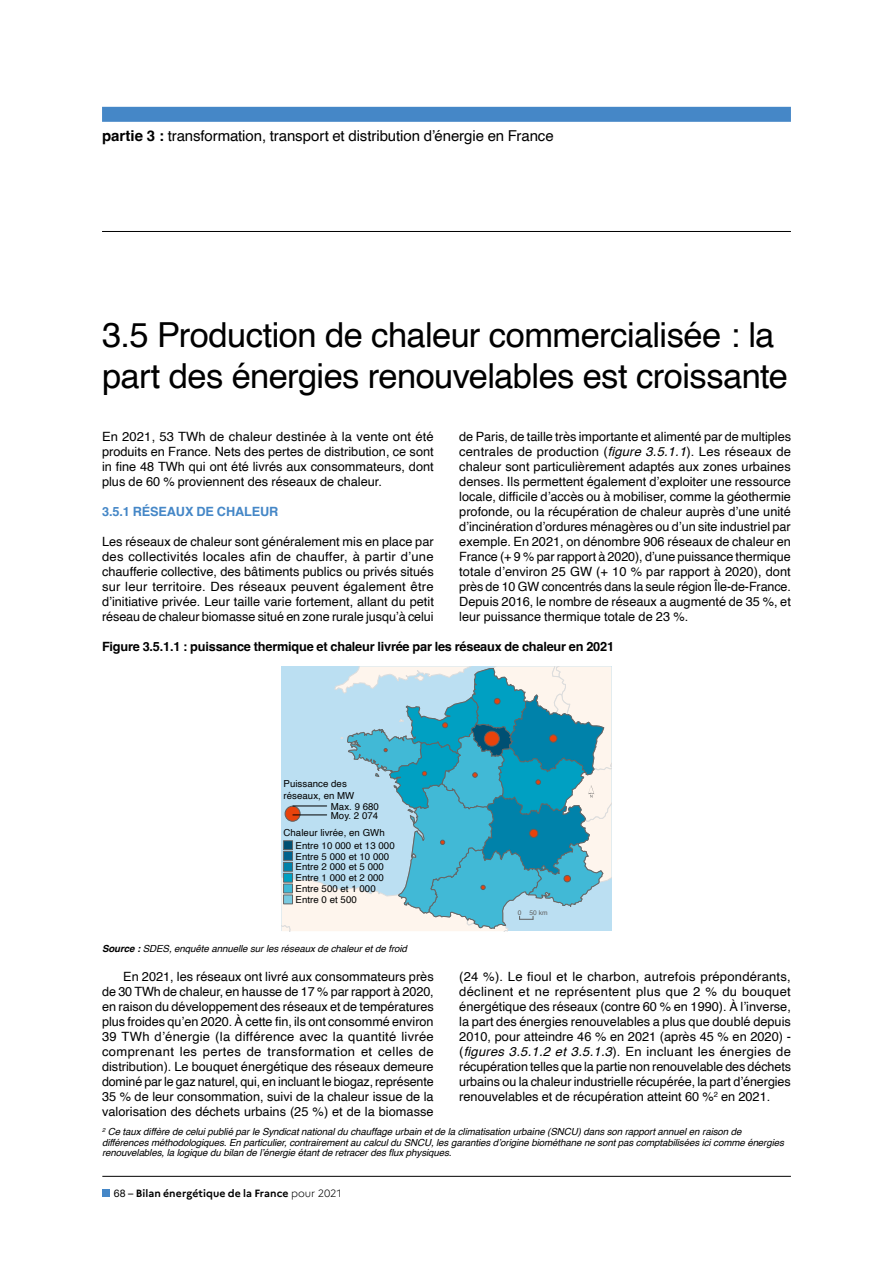
<style>
.page{position:relative;width:893px;height:1263px;background:#fff}
.page>*{position:absolute;margin:0;border:0;box-sizing:border-box;transform-origin:0 0}
.t1{font:34.5px/40.5px "Helvetica";letter-spacing:-.02em;color:#000}
.t2{font:15px "Helvetica";letter-spacing:-.005em;color:#000}
.t3{font:12.75px/15px "Helvetica";color:#000;text-align:justify}
.t4{font:700 12.75px "Helvetica";letter-spacing:-.015em;color:#000}
.t5{font:700 12.75px "Helvetica";letter-spacing:-.01em;color:#4587c7}
.t6{font:700 10.5px "Marianne";letter-spacing:.005em;color:#000}
.t7{font:italic 9.75px/10.5px "Helvetica";letter-spacing:-.01em;color:#000}
.t8{font:9.6px/10.8px "Helvetica";letter-spacing:.005em;color:#020202}
.t9{font:6.6px "Helvetica";color:#606060}
.s1{font-weight:700}
.s2{font-style:italic}
.s3{font-family:"Helvetica Neue LT Std";font-weight:400}
.s4{font-weight:300}
</style>
<div class="page">
<div style="left:102px;top:1189px;width:8px;height:8px;background:#4587c7"></div>
<hr style="left:102px;top:1176px;width:689px;height:1px;background:#000">
<div style="left:102px;top:107px;width:689px;height:15px;background:#4587c7"></div>
<hr style="left:102px;top:231px;width:689px;height:1px;background:#000">
<svg style="left:281px;top:666px;width:331px;height:265px;background:#84c4d7"></svg>
<hr style="left:293px;top:815px;width:34px;height:1px;background:#020202">
<hr style="left:293px;top:806px;width:34px;height:1px;background:#020202">
<div style="left:284px;top:851px;width:8px;height:9px;background:#00648f"></div>
<div style="left:283px;top:851px;width:10px;height:10px;border:1px solid #666"></div>
<div style="left:284px;top:862px;width:8px;height:9px;background:#0082aa"></div>
<div style="left:283px;top:862px;width:10px;height:9px;border:1px solid #666"></div>
<div style="left:284px;top:873px;width:8px;height:9px;background:#00a0c2"></div>
<div style="left:283px;top:873px;width:10px;height:9px;border:1px solid #666"></div>
<div style="left:284px;top:884px;width:8px;height:9px;background:#41b9d6"></div>
<div style="left:283px;top:884px;width:10px;height:9px;border:1px solid #666"></div>
<div style="left:284px;top:895px;width:8px;height:9px;background:#79cae0"></div>
<div style="left:283px;top:895px;width:10px;height:9px;border:1px solid #666"></div>
<div style="left:284px;top:841px;width:8px;height:9px;background:#005073"></div>
<div style="left:283px;top:840px;width:10px;height:10px;border:1px solid #666"></div>
<p class="t2" style="left:102px;top:124px;width:453px"><span class="s1">partie 3 :</span> transformation, transport et distribution d’énergie en France</p>
<h1 class="t1" style="left:102px;top:316px;width:687px">3.5 Production de chaleur commercialisée : la part des énergies renouvelables est croissante</h1>
<p class="t3" style="left:102px;top:430px;width:333px">En 2021, 53 TWh de chaleur destinée à la vente ont été produits en France. Nets des pertes de distribution, ce sont in fine 48 TWh qui ont été livrés aux consommateurs, dont plus de 60 % proviennent des réseaux de chaleur.</p>
<p class="t5" style="left:102px;top:504px;width:178px">3.5.1 RÉSEAUX DE CHALEUR</p>
<p class="t3" style="left:102px;top:535px;width:333px">Les réseaux de chaleur sont généralement mis en place par des collectivités locales afin de chauffer, à partir d’une chaufferie collective, des bâtiments publics ou privés situés sur leur territoire. Des réseaux peuvent également être d’initiative privée. Leur taille varie fortement, allant du petit réseau de chaleur biomasse situé en zone rurale jusqu’à celui</p>
<p class="t3" style="left:459px;top:430px;width:333px">de Paris, de taille très importante et alimenté par de multiples centrales de production (<span class="s2">figure 3.5.1.1</span>). Les réseaux de chaleur sont particulièrement adaptés aux zones urbaines denses. Ils permettent également d’exploiter une ressource locale, difficile d’accès ou à mobiliser, comme la géothermie profonde, ou la récupération de chaleur auprès d’une unité d’incinération d’ordures ménagères ou d’un site industriel par exemple. En 2021, on dénombre 906 réseaux de chaleur en France (+ 9 % par rapport à 2020), d’une puissance thermique totale d’environ 25 GW (+ 10 % par rapport à 2020), dont près de 10 GW concentrés dans la seule région Île-de-France.<br>Depuis 2016, le nombre de réseaux a augmenté de 35 %, et leur puissance thermique totale de 23 %.</p>
<p class="t4" style="left:102px;top:639px;width:514px">Figure 3.5.1.1 : puissance thermique et chaleur livrée par les réseaux de chaleur en 2021</p>
<p class="t8" style="left:284px;top:779px;width:65px">Puissance des</p>
<p class="t8" style="left:284px;top:790px;width:72px">réseaux, en MW</p>
<p class="t8" style="left:331px;top:801px;width:50px">Max. 9 680</p>
<p class="t8" style="left:284px;top:807px;width:103px;line-height:17.5px;text-indent:47px">Moy. 2 074<br>Chaleur livrée, en GWh</p>
<p class="t8" style="left:296px;top:851px;width:95px">Entre 5 000 et 10 000<br>Entre 2 000 et 5 000<br>Entre 1 000 et 2 000<br>Entre 500 et 1 000<br>Entre 0 et 500</p>
<p class="t8" style="left:296px;top:840px;width:101px">Entre 10 000 et 13 000</p>
<p class="t9" style="left:518px;top:907px;width:32px">0 50 km</p>
<p class="t7" style="left:102px;top:943px;width:306px"><span class="s1">Source :</span> SDES, enquête annuelle sur les réseaux de chaleur et de froid</p>
<p class="t3" style="left:102px;top:970px;width:333px;text-indent:21px">En 2021, les réseaux ont livré aux consommateurs près de 30 TWh de chaleur, en hausse de 17 % par rapport à 2020, en raison du développement des réseaux et de températures plus froides qu’en 2020. À cette fin, ils ont consommé environ 39 TWh d’énergie (la différence avec la quantité livrée comprenant les pertes de transformation et celles de distribution). Le bouquet énergétique des réseaux demeure dominé par le gaz naturel, qui, en incluant le biogaz, représente 35 % de leur consommation, suivi de la chaleur issue de la valorisation des déchets urbains (25 %) et de la biomasse</p>
<p class="t3" style="left:459px;top:970px;width:333px">(24 %). Le fioul et le charbon, autrefois prépondérants, déclinent et ne représentent plus que 2 % du bouquet énergétique des réseaux (contre 60 % en 1990). À l’inverse, la part des énergies renouvelables a plus que doublé depuis 2010, pour atteindre 46 % en 2021 (après 45 % en 2020) - (<span class="s2">figures 3.5.1.2 et 3.5.1.3</span>). En incluant les énergies de récupération telles que la partie non renouvelable des déchets urbains ou la chaleur industrielle récupérée, la part d’énergies renouvelables et de récupération atteint 60 %<sup>2</sup> en 2021.</p>
<p class="t7" style="left:102px;top:1127px;width:683px"><sup>2</sup> Ce taux diffère de celui publié par le Syndicat national du chauffage urbain et de la climatisation urbaine (SNCU) dans son rapport annuel en raison de différences méthodologiques. En particulier, contrairement au calcul du SNCU, les garanties d’origine biométhane ne sont pas comptabilisées ici comme énergies renouvelables, la logique du bilan de l’énergie étant de retracer des flux physiques.</p>
<p class="t6" style="left:114px;top:1185px;width:229px"><span class="s3">68 –</span> Bilan énergétique de la France <span class="s4">pour 2021</span></p>
</div>
